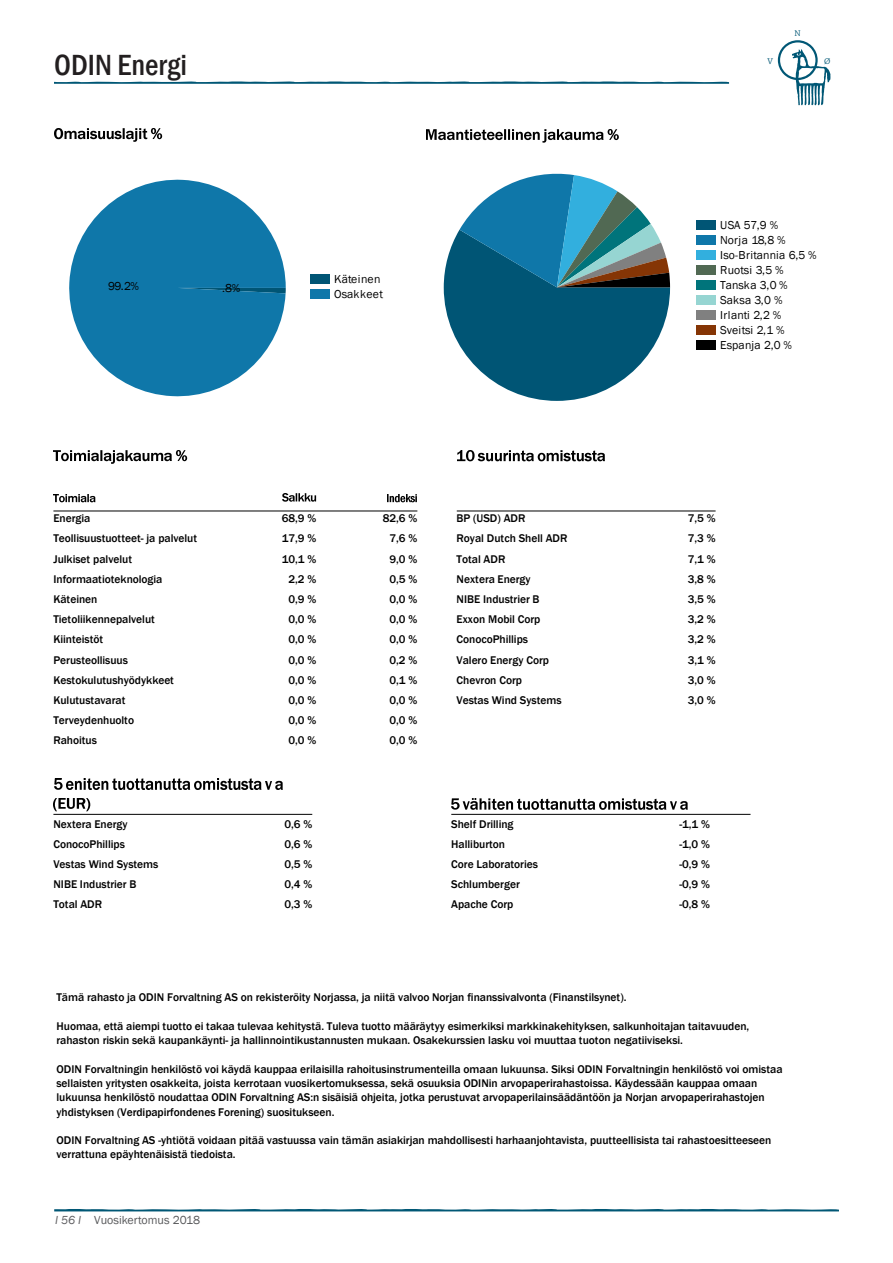
<style>
.page{position:relative;width:893px;height:1263px;background:#fff}
.page>*{position:absolute;margin:0;border:0;box-sizing:border-box;transform-origin:0 0}
.Overskrift_fondene{font:500 condensed 30px "Franklin Gothic";color:#231f20}
.t1{font:12px "Franklin Gothic";color:#57585a}
.t2{font:italic 12px "Franklin Gothic";color:#5f5f62}
.t3{font:11.85px/15.1px "Franklin Gothic";letter-spacing:.015em;color:#000}
.t4{font:500 11.4px/14.2px "Franklin Gothic";letter-spacing:-.005em;color:#000}
.t5{font:8.85px "Chaparral Pro";color:#005775}
.s1{font-style:inherit}
</style>
<div class="page">
<svg style="left:54px;top:1209px;width:785px;height:2px;background:#28718a"></svg>
<svg style="left:54px;top:81px;width:675px;height:3px;background:#5790a4"></svg>
<svg style="left:778px;top:40px;width:53px;height:65px"></svg>
<img style="left:54px;top:128px;width:108px;height:14px">
<svg style="left:69px;top:179px;width:217px;height:218px;fill:#0f77a9"></svg>
<div style="left:310px;top:274px;width:20px;height:10px;background:#005575"></div>
<div style="left:310px;top:289px;width:20px;height:10px;background:#0f77a9"></div>
<img style="left:427px;top:129px;width:191px;height:14px">
<svg style="left:444px;top:173px;width:226px;height:228px"></svg>
<div style="left:697px;top:220px;width:19px;height:10px;background:#005575"></div>
<div style="left:697px;top:235px;width:19px;height:10px;background:#0f77a9"></div>
<div style="left:697px;top:250px;width:19px;height:10px;background:#32afde"></div>
<div style="left:697px;top:265px;width:19px;height:10px;background:#516953"></div>
<div style="left:697px;top:280px;width:19px;height:10px;background:#00747b"></div>
<div style="left:697px;top:295px;width:19px;height:10px;background:#96d5d2"></div>
<div style="left:697px;top:310px;width:19px;height:10px;background:#808080"></div>
<div style="left:697px;top:326px;width:19px;height:9px;background:#853505"></div>
<div style="left:697px;top:341px;width:19px;height:9px;background:#000"></div>
<img style="left:53px;top:450px;width:135px;height:14px">
<hr style="left:457px;top:511px;width:259px;height:1px;background:#000">
<img style="left:458px;top:450px;width:147px;height:12px">
<hr style="left:53px;top:814px;width:259px;height:1px;background:#000">
<img style="left:54px;top:778px;width:229px;height:11px">
<img style="left:54px;top:798px;width:37px;height:17px">
<hr style="left:451px;top:814px;width:299px;height:1px;background:#000">
<img style="left:452px;top:798px;width:236px;height:11px">
<img style="left:53px;top:494px;width:43px;height:17px">
<img style="left:282px;top:494px;width:35px;height:17px">
<img style="left:388px;top:494px;width:30px;height:18px">
<hr style="left:53px;top:511px;width:364px;height:1px;background:#000">
<p class="Overskrift_fondene" style="left:54px;top:45px;width:134px">ODIN Energi</p>
<p class="t3" style="left:108px;top:279px;width:33px">99.2%</p>
<p class="t3" style="left:222px;top:281px;width:20px">.8%</p>
<p class="t3" style="left:334px;top:272px;width:50px">Käteinen<br>Osakkeet</p>
<p class="t5" style="left:794px;top:28px;width:8px">N</p>
<p class="t5" style="left:767px;top:56px;width:7px">V</p>
<p class="t5" style="left:824px;top:56px;width:8px">Ø</p>
<p class="t3" style="left:720px;top:217px;width:98px">USA 57,9 %<br>Norja 18,8 %<br>Iso-Britannia 6,5 %<br>Ruotsi 3,5 %<br>Tanska 3,0 %<br>Saksa 3,0 %<br>Irlanti 2,2 %<br>Sveitsi 2,1 %<br>Espanja 2,0 %</p>
<p class="t4" style="left:53px;top:511px;width:39px">Energia</p>
<p class="t4" style="left:282px;top:511px;width:36px">68,9 %</p>
<p class="t4" style="left:383px;top:511px;width:36px">82,6 %</p>
<p class="t4" style="left:53px;top:531px;width:145px">Teollisuustuotteet- ja palvelut</p>
<p class="t4" style="left:282px;top:531px;width:36px">17,9 %</p>
<p class="t4" style="left:389px;top:531px;width:29px">7,6 %</p>
<p class="t4" style="left:53px;top:552px;width:80px">Julkiset palvelut</p>
<p class="t4" style="left:282px;top:552px;width:36px">10,1 %</p>
<p class="t4" style="left:389px;top:552px;width:29px">9,0 %</p>
<p class="t4" style="left:53px;top:572px;width:111px">Informaatioteknologia</p>
<p class="t4" style="left:288px;top:572px;width:29px">2,2 %</p>
<p class="t4" style="left:389px;top:572px;width:29px">0,5 %</p>
<p class="t4" style="left:53px;top:592px;width:46px">Käteinen</p>
<p class="t4" style="left:288px;top:592px;width:29px">0,9 %</p>
<p class="t4" style="left:389px;top:592px;width:29px">0,0 %</p>
<p class="t4" style="left:53px;top:612px;width:103px">Tietoliikennepalvelut</p>
<p class="t4" style="left:288px;top:612px;width:29px">0,0 %</p>
<p class="t4" style="left:389px;top:612px;width:29px">0,0 %</p>
<p class="t4" style="left:53px;top:632px;width:51px">Kiinteistöt</p>
<p class="t4" style="left:288px;top:632px;width:29px">0,0 %</p>
<p class="t4" style="left:389px;top:632px;width:29px">0,0 %</p>
<p class="t4" style="left:53px;top:653px;width:76px">Perusteollisuus</p>
<p class="t4" style="left:288px;top:653px;width:29px">0,0 %</p>
<p class="t4" style="left:389px;top:653px;width:29px">0,2 %</p>
<p class="t4" style="left:53px;top:673px;width:122px">Kestokulutushyödykkeet</p>
<p class="t4" style="left:288px;top:673px;width:29px">0,0 %</p>
<p class="t4" style="left:389px;top:673px;width:29px">0,1 %</p>
<p class="t4" style="left:53px;top:693px;width:73px">Kulutustavarat</p>
<p class="t4" style="left:288px;top:693px;width:29px">0,0 %</p>
<p class="t4" style="left:389px;top:693px;width:29px">0,0 %</p>
<p class="t4" style="left:53px;top:713px;width:82px">Terveydenhuolto</p>
<p class="t4" style="left:288px;top:713px;width:29px">0,0 %</p>
<p class="t4" style="left:389px;top:713px;width:29px">0,0 %</p>
<p class="t4" style="left:53px;top:734px;width:45px">Rahoitus</p>
<p class="t4" style="left:288px;top:734px;width:29px">0,0 %</p>
<p class="t4" style="left:389px;top:734px;width:29px">0,0 %</p>
<p class="t4" style="left:53px;top:817px;width:76px">Nextera Energy</p>
<p class="t4" style="left:284px;top:817px;width:29px">0,6 %</p>
<p class="t4" style="left:53px;top:837px;width:73px">ConocoPhillips</p>
<p class="t4" style="left:284px;top:837px;width:29px">0,6 %</p>
<p class="t4" style="left:53px;top:857px;width:107px">Vestas Wind Systems</p>
<p class="t4" style="left:284px;top:857px;width:29px">0,5 %</p>
<p class="t4" style="left:53px;top:877px;width:84px">NIBE Industrier B</p>
<p class="t4" style="left:284px;top:877px;width:29px">0,4 %</p>
<p class="t4" style="left:53px;top:897px;width:50px">Total ADR</p>
<p class="t4" style="left:284px;top:897px;width:29px">0,3 %</p>
<p class="t4" style="left:457px;top:511px;width:70px">BP (USD) ADR</p>
<p class="t4" style="left:688px;top:511px;width:29px">7,5 %</p>
<p class="t4" style="left:457px;top:531px;width:112px">Royal Dutch Shell ADR</p>
<p class="t4" style="left:688px;top:531px;width:29px">7,3 %</p>
<p class="t4" style="left:457px;top:552px;width:50px">Total ADR</p>
<p class="t4" style="left:688px;top:552px;width:29px">7,1 %</p>
<p class="t4" style="left:457px;top:572px;width:76px">Nextera Energy</p>
<p class="t4" style="left:688px;top:572px;width:29px">3,8 %</p>
<p class="t4" style="left:457px;top:592px;width:84px">NIBE Industrier B</p>
<p class="t4" style="left:688px;top:592px;width:29px">3,5 %</p>
<p class="t4" style="left:457px;top:612px;width:85px">Exxon Mobil Corp</p>
<p class="t4" style="left:688px;top:612px;width:29px">3,2 %</p>
<p class="t4" style="left:457px;top:632px;width:73px">ConocoPhillips</p>
<p class="t4" style="left:688px;top:632px;width:29px">3,2 %</p>
<p class="t4" style="left:457px;top:653px;width:94px">Valero Energy Corp</p>
<p class="t4" style="left:688px;top:653px;width:29px">3,1 %</p>
<p class="t4" style="left:457px;top:673px;width:67px">Chevron Corp</p>
<p class="t4" style="left:688px;top:673px;width:29px">3,0 %</p>
<p class="t4" style="left:457px;top:693px;width:107px">Vestas Wind Systems</p>
<p class="t4" style="left:688px;top:693px;width:29px">3,0 %</p>
<p class="t4" style="left:451px;top:817px;width:64px">Shelf Drilling</p>
<p class="t4" style="left:679px;top:817px;width:32px">-1,1 %</p>
<p class="t4" style="left:451px;top:837px;width:55px">Halliburton</p>
<p class="t4" style="left:679px;top:837px;width:32px">-1,0 %</p>
<p class="t4" style="left:451px;top:857px;width:88px">Core Laboratories</p>
<p class="t4" style="left:679px;top:857px;width:32px">-0,9 %</p>
<p class="t4" style="left:451px;top:877px;width:70px">Schlumberger</p>
<p class="t4" style="left:679px;top:877px;width:32px">-0,9 %</p>
<p class="t4" style="left:451px;top:897px;width:64px">Apache Corp</p>
<p class="t4" style="left:679px;top:897px;width:32px">-0,8 %</p>
<p class="t4" style="left:57px;top:990px;width:572px">Tämä rahasto ja ODIN Forvaltning AS on rekisteröity Norjassa, ja niitä valvoo Norjan finanssivalvonta (Finanstilsynet).</p>
<p class="t4" style="left:56px;top:1019px;width:694px">Huomaa, että aiempi tuotto ei takaa tulevaa kehitystä. Tuleva tuotto määräytyy esimerkiksi markkinakehityksen, salkunhoitajan taitavuuden, rahaston riskin sekä kaupankäynti- ja hallinnointikustannusten mukaan. Osakekurssien lasku voi muuttaa tuoton negatiiviseksi.</p>
<p class="t4" style="left:56px;top:1062px;width:728px">ODIN Forvaltningin henkilöstö voi käydä kauppaa erilaisilla rahoitusinstrumenteilla omaan lukuunsa. Siksi ODIN Forvaltningin henkilöstö voi omistaa sellaisten yritysten osakkeita, joista kerrotaan vuosikertomuksessa, sekä osuuksia ODINin arvopaperirahastoissa. Käydessään kauppaa omaan lukuunsa henkilöstö noudattaa ODIN Forvaltning AS:n sisäisiä ohjeita, jotka perustuvat arvopaperilainsäädäntöön ja Norjan arvopaperirahastojen yhdistyksen (Verdipapirfondenes Forening) suositukseen.</p>
<p class="t4" style="left:56px;top:1133px;width:716px">ODIN Forvaltning AS -yhtiötä voidaan pitää vastuussa vain tämän asiakirjan mahdollisesti harhaanjohtavista, puutteellisista tai rahastoesitteeseen verrattuna epäyhtenäisistä tiedoista.</p>
<p class="t2" style="left:55px;top:1213px;width:28px">I 56 I</p>
<p class="t1" style="left:94px;top:1213px;width:108px"><span class="s1">V</span>uosikertomus 2018</p>
</div>
